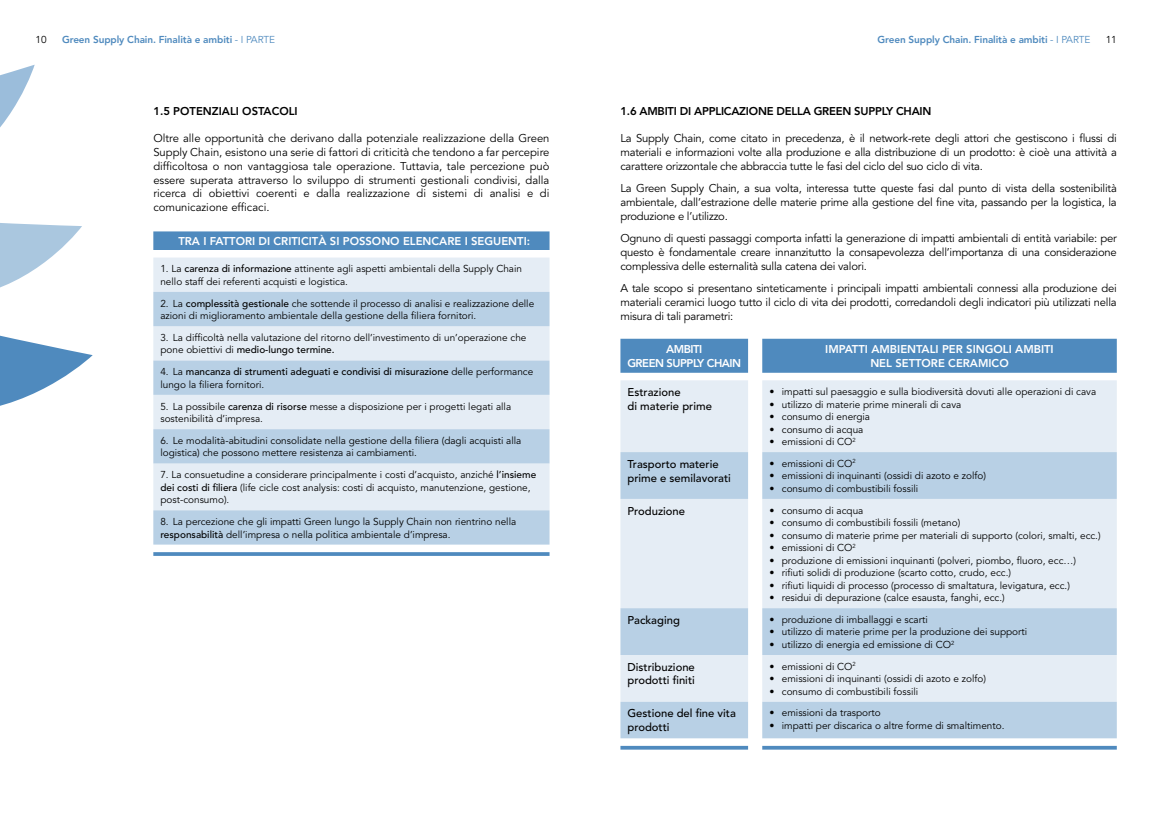
<style>
.page{position:relative;width:1170px;height:815px;background:#fff}
.page>*{position:absolute;margin:0;border:0;box-sizing:border-box;transform-origin:0 0}
.t1{font:11.25px/13.8px "Avenir";letter-spacing:-.02em;color:#000;text-align:justify}
.t2{font:500 11.25px/13.8px "Avenir";color:#000}
.t3{font:800 11.25px/13.8px "Avenir";color:#fff;text-align:center}
.t4{font:800 11.25px "Avenir";letter-spacing:-.02em;color:#000}
.t5{font:800 11.25px/13.8px "Avenir";letter-spacing:-.04em;color:#fff;text-align:center}
.t6{font:800 11.25px "Avenir";color:#000}
.t7{font:10px/12.5px "Avenir";color:#000}
.t8{font:500 10px/12.5px "Avenir";color:#000}
.t9{font:800 10px "Avenir";letter-spacing:-.01em;color:#4f8abe}
.s1{font-weight:400}
.s2{font-weight:500}
</style>
<div class="page">
<svg style="left:0;top:65px;width:93px;height:341px"></svg>
<svg style="left:153px;top:231px;width:396px;height:325px;fill:#4f8abe"></svg>
<div style="left:153px;top:258px;width:396px;height:34px;background:#e5edf5"></div>
<svg style="left:153px;top:292px;width:396px;height:253px;background:#ccddec"></svg>
<svg style="left:620px;top:339px;width:496px;height:411px;fill:#4f8abe"></svg>
<div style="left:620px;top:380px;width:496px;height:72px;background:#e5edf5"></div>
<svg style="left:620px;top:452px;width:496px;height:286px;background:#d1e0ee"></svg>
<p class="t9" style="left:62px;top:34px;width:214px">GREEN SUPPLY CHAIN. FINALITÀ E AMBITI <span class="s1">- I PARTE</span></p>
<p class="t9" style="left:877px;top:34px;width:214px">GREEN SUPPLY CHAIN. FINALITÀ E AMBITI <span class="s1">- I PARTE</span></p>
<p class="t7" style="left:35px;top:34px;width:13px">10</p>
<p class="t7" style="left:1105px;top:34px;width:13px">11</p>
<p class="t6" style="left:153px;top:104px;width:144px">1.5 POTENZIALI OSTACOLI</p>
<p class="t1" style="left:153px;top:132px;width:397px">Oltre alle opportunità che derivano dalla potenziale realizzazione della Green Supply Chain, esistono una serie di fattori di criticità che tendono a far percepire difficoltosa o non vantaggiosa tale operazione. Tuttavia, tale percezione può essere superata attraverso lo sviluppo di strumenti gestionali condivisi, dalla ricerca di obiettivi coerenti e dalla realizzazione di sistemi di analisi e di comunicazione efficaci.</p>
<p class="t3" style="left:178px;top:234px;width:353px">TRA I FATTORI DI CRITICITÀ SI POSSONO ELENCARE I SEGUENTI:</p>
<p class="t7" style="left:160px;top:263px;width:363px">1. La <span class="s2">carenza di informazione</span> attinente agli aspetti ambientali della Supply Chain nello staff dei referenti acquisti e logistica.</p>
<p class="t7" style="left:160px;top:297px;width:375px">2. La <span class="s2">complessità gestionale</span> che sottende il processo di analisi e realizzazione delle azioni di miglioramento ambientale della gestione della filiera fornitori.</p>
<p class="t7" style="left:160px;top:331px;width:367px">3. La difficoltà nella valutazione del ritorno dell’investimento di un’operazione che pone obiettivi di <span class="s2">medio-lungo termine.</span></p>
<p class="t8" style="left:160px;top:366px;width:374px"><span class="s1">4. La</span> mancanza di strumenti adeguati e condivisi di misurazione <span class="s1">delle performance lungo la filiera fornitori.</span></p>
<p class="t7" style="left:160px;top:400px;width:352px">5. La possibile <span class="s2">carenza di risorse</span> messe a disposizione per i progetti legati alla sostenibilità d’impresa.</p>
<p class="t7" style="left:160px;top:434px;width:362px">6. Le modalità-abitudini consolidate nella gestione della filiera (dagli acquisti alla logistica) che possono mettere resistenza ai cambiamenti.</p>
<p class="t7" style="left:160px;top:469px;width:377px">7. La consuetudine a considerare principalmente i costi d’acquisto, anziché <span class="s2">l’insieme dei costi di filiera</span> (life cicle cost analysis: costi di acquisto, manutenzione, gestione, post-consumo).</p>
<p class="t7" style="left:160px;top:516px;width:357px">8. La percezione che gli impatti Green lungo la Supply Chain non rientrino nella <span class="s2">responsabilità</span> dell’impresa o nella politica ambientale d’impresa.</p>
<p class="t4" style="left:620px;top:104px;width:312px">1.6 AMBITI DI APPLICAZIONE DELLA GREEN SUPPLY CHAIN</p>
<p class="t1" style="left:620px;top:132px;width:498px">La Supply Chain, come citato in precedenza, è il network-rete degli attori che gestiscono i flussi di materiali e informazioni volte alla produzione e alla distribuzione di un prodotto: è cioè una attività a carattere orizzontale che abbraccia tutte le fasi del ciclo del suo ciclo di vita.</p>
<p class="t1" style="left:620px;top:182px;width:498px">La Green Supply Chain, a sua volta, interessa tutte queste fasi dal punto di vista della sostenibilità ambientale, dall’estrazione delle materie prime alla gestione del fine vita, passando per la logistica, la produzione e l’utilizzo.</p>
<p class="t1" style="left:620px;top:232px;width:498px">Ognuno di questi passaggi comporta infatti la generazione di impatti ambientali di entità variabile: per questo è fondamentale creare innanzitutto la consapevolezza dell’importanza di una considerazione complessiva delle esternalità sulla catena dei valori.</p>
<p class="t1" style="left:620px;top:282px;width:498px">A tale scopo si presentano sinteticamente i principali impatti ambientali connessi alla produzione dei materiali ceramici luogo tutto il ciclo di vita dei prodotti, corredandoli degli indicatori più utilizzati nella misura di tali parametri:</p>
<p class="t5" style="left:627px;top:342px;width:115px">AMBITI<br>GREEN SUPPLY CHAIN</p>
<p class="t3" style="left:825px;top:342px;width:228px">IMPATTI AMBIENTALI PER SI NGOLI AMBITI<br>NEL SETTORE CERAMICO</p>
<p class="t2" style="left:627px;top:386px;width:86px">Estrazione<br>di materie prime</p>
<p class="t7" style="left:769px;top:386px;width:328px">• impatti sul paesaggio e sulla biodiversità dovuti alle operazioni di cava</p>
<p class="t7" style="left:769px;top:398px;width:193px">• utilizzo di materie prime minerali di cava</p>
<p class="t7" style="left:769px;top:411px;width:102px">• consumo di energia</p>
<p class="t7" style="left:769px;top:423px;width:96px">• consumo di acqua</p>
<p class="t7" style="left:769px;top:436px;width:88px">• emissioni di CO<sup>2</sup></p>
<p class="t2" style="left:627px;top:457px;width:105px">Trasporto materie prime e semilavorati</p>
<p class="t7" style="left:769px;top:457px;width:88px">• emissioni di CO<sup>2</sup></p>
<p class="t7" style="left:769px;top:470px;width:218px">• emissioni di inquinanti (ossidi di azoto e zolfo)</p>
<p class="t7" style="left:769px;top:482px;width:150px">• consumo di combustibili fossili</p>
<p class="t2" style="left:627px;top:504px;width:59px">Produzione</p>
<p class="t7" style="left:769px;top:504px;width:96px">• consumo di acqua</p>
<p class="t7" style="left:769px;top:517px;width:192px">• consumo di combustibili fossili (metano)</p>
<p class="t7" style="left:769px;top:529px;width:333px">• consumo di materie prime per materiali di supporto (colori, smalti, ecc.)</p>
<p class="t7" style="left:769px;top:542px;width:88px">• emissioni di CO<sup>2</sup></p>
<p class="t7" style="left:769px;top:554px;width:308px">• produzione di emissioni inquinanti (polveri, piombo, fluoro, ecc…)</p>
<p class="t7" style="left:769px;top:567px;width:243px">• rifiuti solidi di produzione (scarto cotto, crudo, ecc.)</p>
<p class="t7" style="left:769px;top:579px;width:302px">• rifiuti liquidi di processo (processo di smaltatura, levigatura, ecc.)</p>
<p class="t7" style="left:769px;top:592px;width:237px">• residui di depurazione (calce esausta, fanghi, ecc.)</p>
<p class="t2" style="left:627px;top:613px;width:54px">Packaging</p>
<p class="t7" style="left:769px;top:613px;width:160px">• produzione di imballaggi e scarti</p>
<p class="t7" style="left:769px;top:626px;width:259px">• utilizzo di materie prime per la produzione dei supporti</p>
<p class="t7" style="left:769px;top:638px;width:186px">• utilizzo di energia ed emissione di CO<sup>2</sup></p>
<p class="t2" style="left:627px;top:660px;width:69px">Distribuzione prodotti finiti</p>
<p class="t7" style="left:769px;top:660px;width:88px">• emissioni di CO<sup>2</sup></p>
<p class="t7" style="left:769px;top:673px;width:218px">• emissioni di inquinanti (ossidi di azoto e zolfo)</p>
<p class="t7" style="left:769px;top:685px;width:150px">• consumo di combustibili fossili</p>
<p class="t2" style="left:627px;top:707px;width:110px">Gestione del fine vita prodotti</p>
<p class="t7" style="left:769px;top:707px;width:113px">• emissioni da trasporto</p>
<p class="t7" style="left:769px;top:720px;width:236px">• impatti per discarica o altre forme di smaltimento.</p>
</div>
